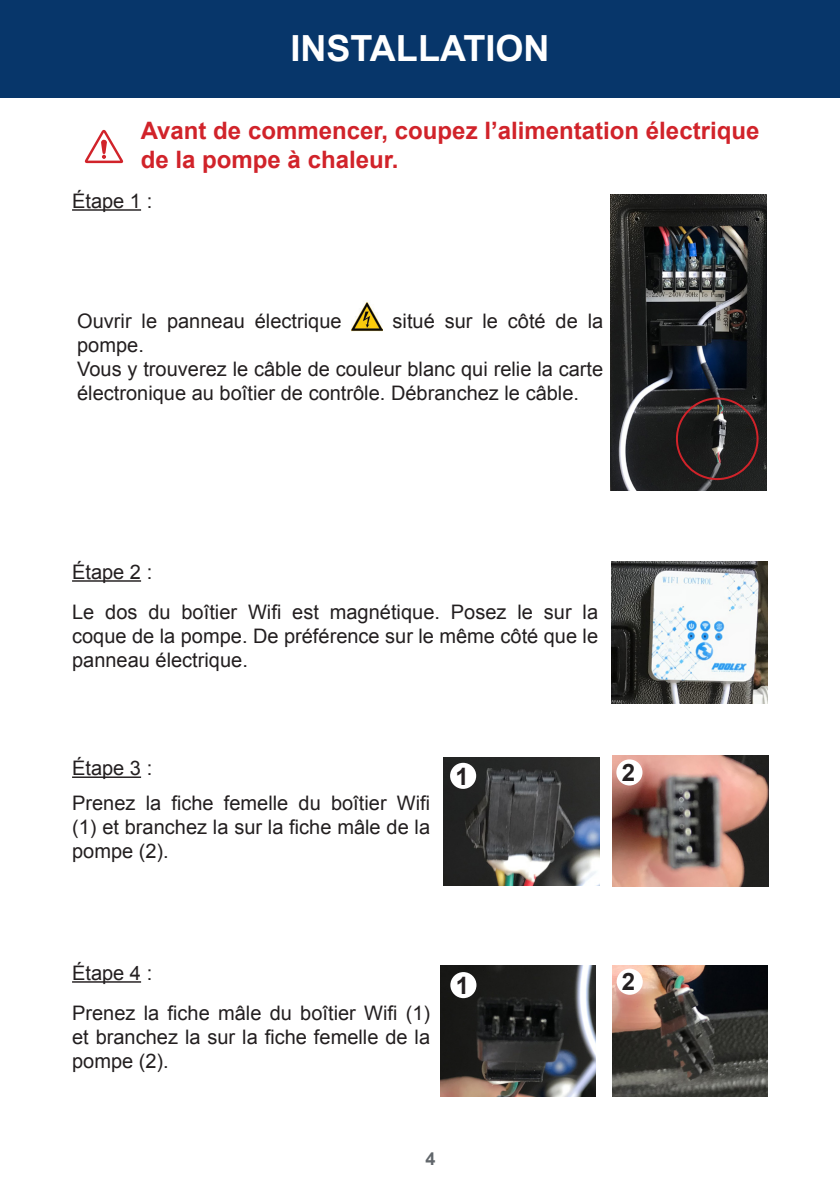
<style>
.page{position:relative;width:840px;height:1191px;background:#fff}
.page>*{position:absolute;margin:0;border:0;box-sizing:border-box;transform-origin:0 0}
.t1{font:700 36px "Arial";color:#fff}
.t2{font:700 24px "Arial";color:#d1232a}
.t3{font:700 24px "Arial";color:#231f20}
.t4{font:20px/24px "Arial";color:#231f20;text-align:justify}
.Titre_blanc_20pt{font:700 18px "Arial";color:#62676c}
</style>
<div class="page">
<div style="left:0;top:0;width:839px;height:97px;background:#07366a"></div>
<hr style="left:72px;top:209px;width:69px;height:2px;background:#231f20">
<img style="left:351px;top:302px;width:31px;height:30px">
<img style="left:610px;top:195px;width:156px;height:296px">
<div style="left:675px;top:397px;width:83px;height:83px;border:2px solid #d1232a;border-radius:50%"></div>
<img style="left:611px;top:561px;width:156px;height:143px">
<hr style="left:72px;top:580px;width:69px;height:2px;background:#231f20">
<hr style="left:72px;top:776px;width:69px;height:2px;background:#231f20">
<img style="left:443px;top:757px;width:156px;height:128px">
<img style="left:612px;top:755px;width:155px;height:131px">
<div style="left:450px;top:763px;width:26px;height:26px;background:#fff;border-radius:50%"></div>
<div style="left:616px;top:759px;width:26px;height:26px;background:#fff;border-radius:50%"></div>
<hr style="left:72px;top:981px;width:69px;height:1px;background:#231f20">
<img style="left:612px;top:965px;width:155px;height:131px">
<img style="left:441px;top:965px;width:154px;height:131px">
<div style="left:450px;top:972px;width:26px;height:26px;background:#fff;border-radius:50%"></div>
<div style="left:616px;top:968px;width:26px;height:26px;background:#fff;border-radius:50%"></div>
<svg style="left:84px;top:130px;width:39px;height:33px"></svg>
<p class="t1" style="left:290px;top:25px;width:260px">INSTALLATION</p>
<p class="t2" style="left:141px;top:115px;width:619px">Avant de commencer, coupez l’alimentation électrique</p>
<p class="t2" style="left:141px;top:143px;width:259px">de la pompe à chaleur.</p>
<p class="t4" style="left:72px;top:189px;width:82px">Étape 1 :</p>
<p class="t4" style="left:77px;top:309px;width:266px">Ouvrir le panneau électrique</p>
<p class="t4" style="left:392px;top:309px;width:212px">situé sur le côté de la</p>
<p class="t4" style="left:77px;top:333px;width:68px">pompe.</p>
<p class="t4" style="left:77px;top:357px;width:527px">Vous y trouverez le câble de couleur blanc qui relie la carte électronique au boîtier de contrôle. Débranchez le câble.</p>
<p class="t4" style="left:72px;top:560px;width:82px">Étape 2 :</p>
<p class="t4" style="left:72px;top:600px;width:527px">Le dos du boîtier Wifi est magnétique. Posez le sur la coque de la pompe. De préférence sur le même côté que le panneau électrique.</p>
<p class="t4" style="left:72px;top:756px;width:82px">Étape 3 :</p>
<p class="t4" style="left:72px;top:791px;width:359px">Prenez la fiche femelle du boîtier Wifi (1) et branchez la sur la fiche mâle de la pompe (2).</p>
<p class="t3" style="left:455px;top:760px;width:15px">1</p>
<p class="t3" style="left:621px;top:756px;width:15px">2</p>
<p class="t4" style="left:72px;top:961px;width:82px">Étape 4 :</p>
<p class="t4" style="left:72px;top:1001px;width:359px">Prenez la fiche mâle du boîtier Wifi (1) et branchez la sur la fiche femelle de la pompe (2).</p>
<p class="t3" style="left:455px;top:969px;width:15px">1</p>
<p class="t3" style="left:621px;top:966px;width:15px">2</p>
<p class="Titre_blanc_20pt" style="left:425px;top:1146px;width:12px">4</p>
</div>
